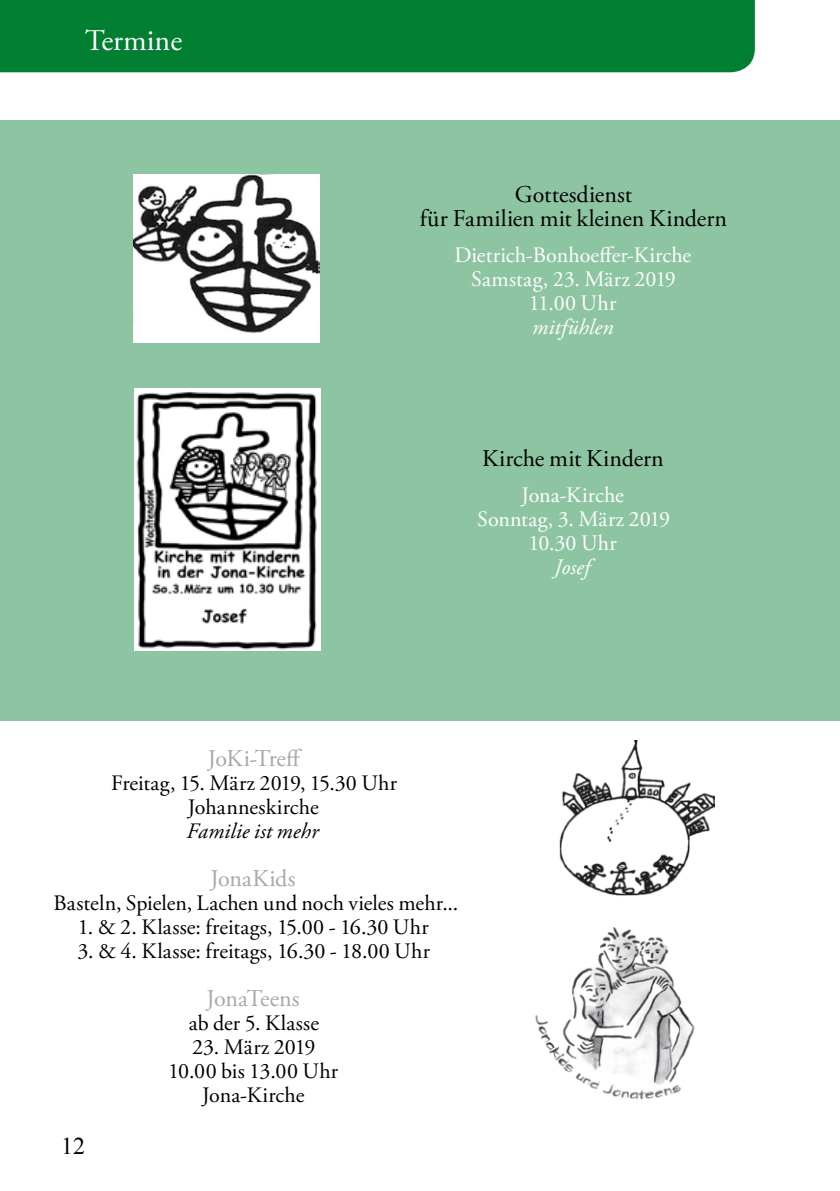
<style>
.page{position:relative;width:840px;height:1191px;background:#fff}
.page>*{position:absolute;margin:0;border:0;box-sizing:border-box;transform-origin:0 0}
.t1{font:30px "Adobe Garamond Pro";color:#fff}
.t2{font:24px/24px "Adobe Garamond Pro";letter-spacing:.005em;color:#000;text-align:center}
.t3{font:24px "Adobe Garamond Pro";letter-spacing:-.01em;color:#a7a8aa}
.t4{font:24px "Times New Roman";color:#000}
.t5{font:22px/24px "Adobe Garamond Pro";letter-spacing:.005em;color:#000;text-align:center}
.t6{font:22px/24px "Adobe Garamond Pro";letter-spacing:.005em;color:#fff;text-align:center}
.t7{font:italic 22px "Adobe Garamond Pro";letter-spacing:.005em;color:#000}
.t8{font:italic 22px "Adobe Garamond Pro";letter-spacing:.005em;color:#fff}
</style>
<div class="page">
<div style="left:0;top:120px;width:839px;height:600px;background:#8dc5a3"></div>
<img style="left:134px;top:174px;width:185px;height:168px">
<div style="left:0;top:0;width:754px;height:72px;background:#007f33"></div>
<img style="left:559px;top:740px;width:155px;height:156px">
<img style="left:535px;top:927px;width:160px;height:173px">
<img style="left:134px;top:388px;width:186px;height:262px">
<h1 class="t1" style="left:85px;top:23px;width:98px">Termine</h1>
<p class="t2" style="left:419px;top:183px;width:308px">Gottesdienst<br>für Familien mit kleinen Kindern</p>
<p class="t6" style="left:454px;top:244px;width:238px">Dietrich-Bonhoeffer-Kirche<br>Samstag, 23. März 2019<br>11.00 Uhr</p>
<p class="t8" style="left:532px;top:314px;width:83px">mitfühlen</p>
<p class="t2" style="left:482px;top:447px;width:183px">Kirche mit Kindern</p>
<p class="t6" style="left:477px;top:484px;width:194px">Jona-Kirche<br>Sonntag, 3. März 2019<br>10.30 Uhr</p>
<p class="t8" style="left:554px;top:554px;width:37px">Josef</p>
<p class="t3" style="left:207px;top:744px;width:96px">JoKi-Treff</p>
<p class="t5" style="left:111px;top:772px;width:287px">Freitag, 15. März 2019, 15.30 Uhr<br>Johanneskirche</p>
<p class="t7" style="left:186px;top:818px;width:133px">Familie ist mehr</p>
<p class="t3" style="left:210px;top:864px;width:86px">JonaKids</p>
<p class="t5" style="left:53px;top:892px;width:406px">Basteln, Spielen, Lachen und noch vieles mehr...</p>
<p class="t5" style="left:78px;top:916px;width:352px">1. &amp; 2. Klasse: freitags, 15.00 - 16.30 Uhr</p>
<p class="t5" style="left:77px;top:940px;width:354px">3. &amp; 4. Klasse: freitags, 16.30 - 18.00 Uhr</p>
<p class="t3" style="left:206px;top:984px;width:95px">JonaTeens</p>
<p class="t5" style="left:189px;top:1012px;width:132px">ab der 5. Klasse</p>
<p class="t5" style="left:168px;top:1036px;width:171px">23. März 2019<br>10.00 bis 13.00 Uhr<br>Jona-Kirche</p>
<p class="t4" style="left:61px;top:1129px;width:25px">12</p>
</div>
